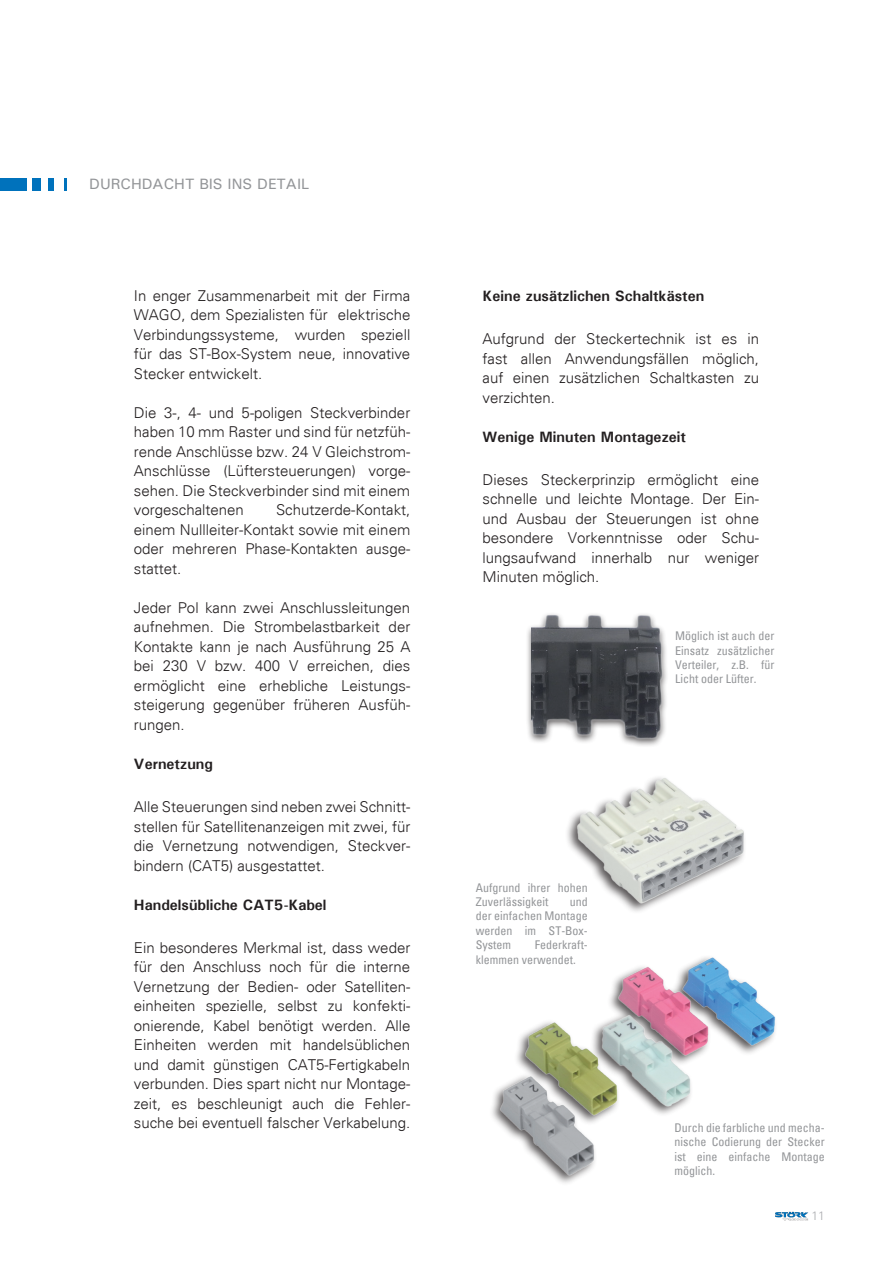
<style>
.page{position:relative;width:893px;height:1263px;background:#fff}
.page>*{position:absolute;margin:0;border:0;box-sizing:border-box;transform-origin:0 0}
.t1{font:300 15px/19.5px "Univers";color:#231f20;text-align:justify}
.Zwischenüberschrift{font:700 15px "Univers";color:#231f20}
.Überschriften{font:500 15px "Univers";color:#939598}
.Bildunterschrift{font:condensed 12px/14.4px "Univers";color:#939598;text-align:justify}
.Seitenzahl_rechts{font:300 12px "Univers";color:#a8a9ad}
</style>
<div class="page">
<img style="left:567px;top:777px;width:177px;height:135px">
<img style="left:492px;top:957px;width:284px;height:226px">
<div style="left:525px;top:612px;width:144px;height:137px;background:#231f20;opacity:.75"></div>
<img style="left:532px;top:612px;width:137px;height:137px">
<div style="left:0;top:179px;width:27px;height:12px;background:#0072bc"></div>
<div style="left:32px;top:179px;width:8px;height:12px;background:#0072bc"></div>
<div style="left:48px;top:179px;width:6px;height:12px;background:#0072bc"></div>
<svg style="left:64px;top:179px;width:3px;height:12px"></svg>
<svg style="left:775px;top:1212px;width:33px;height:8px"></svg>
<p class="Überschriften" style="left:89px;top:174px;width:221px">DURCHDACHT BIS INS DETAIL</p>
<p class="t1" style="left:134px;top:286px;width:278px">In enger Zusammenarbeit mit der Firma WAGO, dem Spezialisten für elektrische Verbindungssysteme, wurden speziell für das ST-Box-System neue, innovative Stecker entwickelt.</p>
<p class="t1" style="left:134px;top:403px;width:278px">Die 3-, 4- und 5-poligen Steckverbinder haben 10 mm Raster und sind für netzfüh&shy;rende Anschlüsse bzw. 24 V Gleichstrom-Anschlüsse (Lüftersteuerungen) vorge&shy;sehen. Die Steckverbinder sind mit einem vorgeschaltenen</p>
<p class="t1" style="left:134px;top:500px;width:278px;text-indent:142px">Schutzerde-Kontakt, einem Nullleiter-Kontakt sowie mit einem oder mehreren Phase-Kontakten ausge&shy;stattet.</p>
<p class="t1" style="left:134px;top:598px;width:278px">Jeder Pol kann zwei Anschlussleitungen aufnehmen. Die Strombelastbarkeit der Kontakte kann je nach Ausführung 25 A bei 230 V bzw. 400 V erreichen, dies ermöglicht eine erhebliche Leistungs&shy;steigerung gegenüber früheren Ausfüh&shy;rungen.</p>
<p class="Zwischenüberschrift" style="left:134px;top:754px;width:81px">Vernetzung</p>
<p class="t1" style="left:134px;top:797px;width:278px">Alle Steuerungen sind neben zwei Schnitt&shy;stellen für Satellitenanzeigen mit zwei, für die Vernetzung notwendigen, Steckver&shy;bindern (CAT5) ausgestattet.</p>
<p class="Zwischenüberschrift" style="left:134px;top:895px;width:194px">Handelsübliche CAT5-Kabel</p>
<p class="t1" style="left:134px;top:938px;width:278px">Ein besonderes Merkmal ist, dass weder für den Anschluss noch für die interne Vernetzung der Bedien- oder Satelliten&shy;einheiten spezielle, selbst zu konfekti&shy;onierende, Kabel benötigt werden. Alle Einheiten werden mit handelsüblichen und damit günstigen CAT5-Fertigkabeln verbunden. Dies spart nicht nur Montage&shy;zeit, es beschleunigt auch die Fehler&shy;suche bei eventuell falscher Verkabelung.</p>
<p class="Zwischenüberschrift" style="left:483px;top:286px;width:223px">Keine zusätzlichen Schaltkästen</p>
<p class="t1" style="left:483px;top:329px;width:278px">Aufgrund der Steckertechnik ist es in fast allen Anwendungsfällen möglich, auf einen zusätzlichen Schaltkasten zu verzichten.</p>
<p class="Zwischenüberschrift" style="left:483px;top:427px;width:205px">Wenige Minuten Montagezeit</p>
<p class="t1" style="left:483px;top:470px;width:278px">Dieses Steckerprinzip ermöglicht eine schnelle und leichte Montage. Der Ein&shy;und Ausbau der Steuerungen ist ohne besondere Vorkenntnisse oder Schu&shy;lungsaufwand innerhalb nur weniger Minuten möglich.</p>
<p class="Bildunterschrift" style="left:476px;top:880px;width:114px">Aufgrund ihrer hohen<br>Zuverlässigkeit</p>
<p class="Bildunterschrift" style="left:476px;top:894px;width:114px;text-indent:94px">und der einfachen Montage werden im ST-Box-System</p>
<p class="Bildunterschrift" style="left:476px;top:937px;width:114px;text-indent:59px">Federkraft&shy;klemmen verwendet.</p>
<p class="Bildunterschrift" style="left:675px;top:628px;width:101px">Möglich ist auch der Einsatz zusätzlicher Verteiler, z.B. für Licht oder Lüfter.</p>
<p class="Bildunterschrift" style="left:674px;top:1120px;width:152px">Durch die farbliche und mecha&shy;nische Codierung der Stecker ist eine einfache Montage möglich.</p>
<p class="Seitenzahl_rechts" style="left:812px;top:1209px;width:15px">11</p>
</div>
